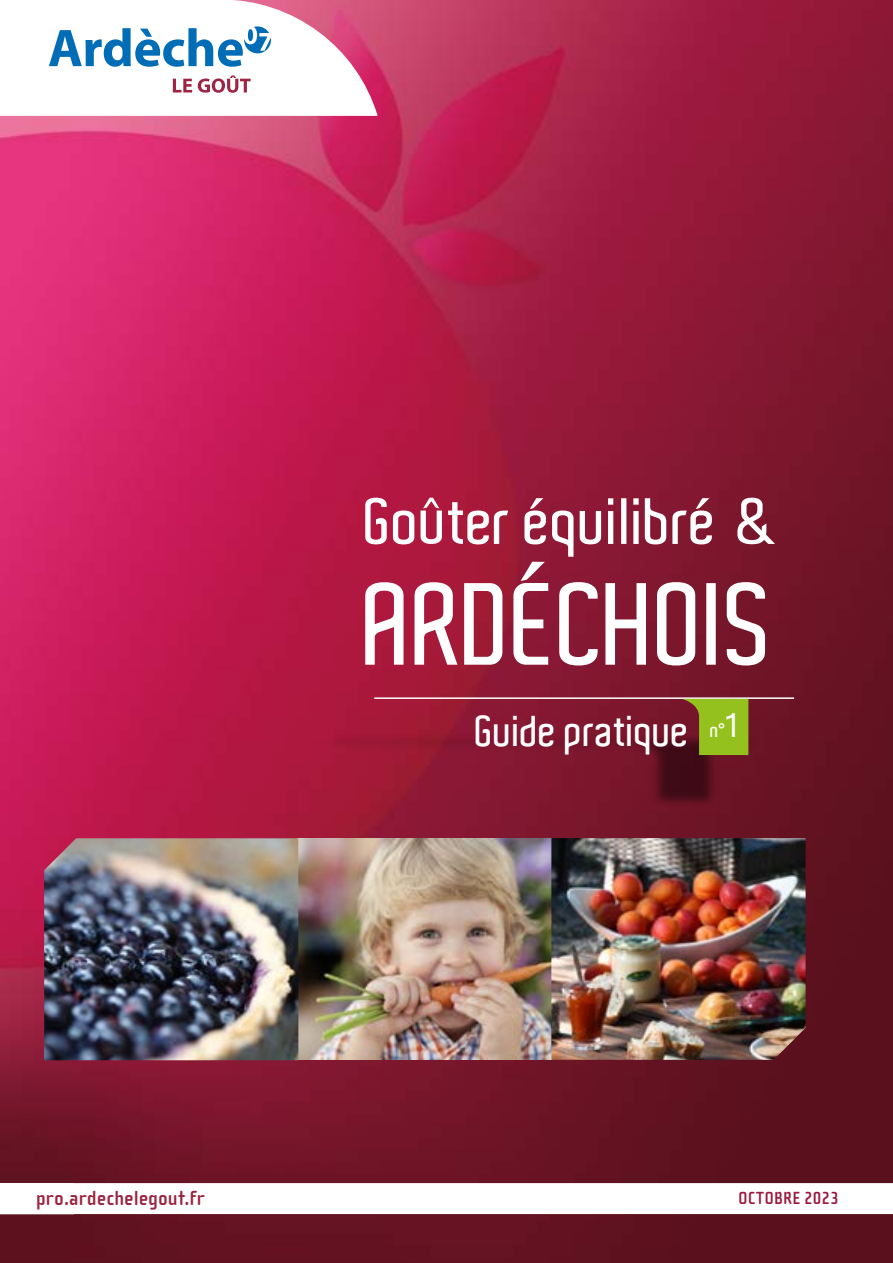
<style>
.page{position:relative;width:893px;height:1263px;background:#fff}
.page>*{position:absolute;margin:0;border:0;box-sizing:border-box;transform-origin:0 0}
.t1{font:600 112.5px "Aldo";color:#fff}
.t2{font:600 63px "Aldo";color:#fff}
.t3{font:600 42px "Aldo";color:#fff}
.t4{font:700 21px "Cholla Sans OT";letter-spacing:.005em;color:#9b2541}
.t5{font:600 19.35px "Aldo";color:#fff}
.t6{font:700 18px "Cholla Sans OT";letter-spacing:.01em;color:#9c193e}
.s1{font-size:33.15px}
</style>
<div class="page">
<img style="left:0;top:0;width:893px;height:1263px">
<svg style="left:0;top:1183px;width:893px;height:31px"></svg>
<div style="left:327px;top:734px;width:435px;height:18px;background:#000;opacity:.46"></div>
<hr style="left:374px;top:697px;width:420px;height:2px;background:#fff">
<div style="left:636px;top:735px;width:81px;height:72px;background:#000;opacity:.46"></div>
<svg style="left:682px;top:699px;width:66px;height:56px;background:#899720"></svg>
<svg style="left:0;top:0;width:378px;height:116px"></svg>
<img style="left:44px;top:838px;width:762px;height:222px">
<h2 class="t2" style="left:365px;top:486px;width:414px">Goûter équilibré &amp;</h2>
<h1 class="t1" style="left:365px;top:562px;width:412px">ARDÉCHOIS</h1>
<h3 class="t3" style="left:476px;top:708px;width:215px">Guide pratique</h3>
<p class="t5" style="left:710px;top:719px;width:29px">n°<span class="s1">1</span></p>
<p class="t4" style="left:36px;top:1186px;width:169px">pro.ardechelegout.fr</p>
<p class="t6" style="left:738px;top:1188px;width:102px">OCTOBRE 2023</p>
</div>
